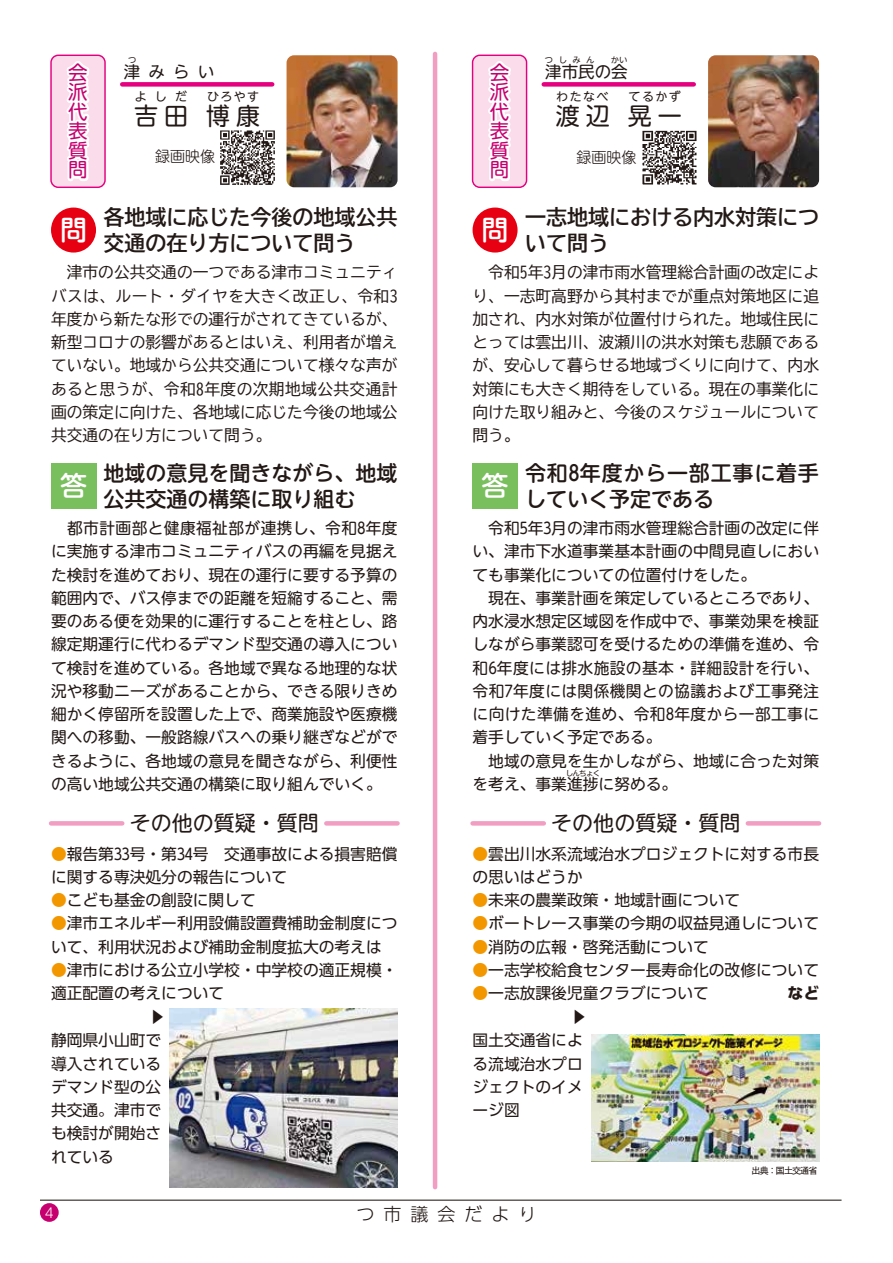
<style>
.page{position:relative;width:893px;height:1263px;background:#fff}
.page>*{position:absolute;margin:0;border:0;box-sizing:border-box;transform-origin:0 0}
.t1{font:24px "BIZ UD Shin M Go";letter-spacing:.25em;color:#221815}
.t2{font:21px/25.8px "BIZ UD Gothic Bold";color:#221815}
.t3{font:21px/25.8px "BIZ UD Shin M Go Medium";color:#221815}
.t4{font:21px/25.8px "BIZ UD Shin M Go Medium";letter-spacing:.04em;color:#221815}
.t5{font:21px "BIZ UD Shin M Go";color:#221815}
.t6{font:19.5px/19.5px "BIZ UD Shin M Go";color:#c6006f;text-align:justify}
.t7{font:18px "BIZ UD Shin Go Light";letter-spacing:.5em;color:#221815}
.t8{font:16.5px "BIZ UD Shin M Go";color:#221815}
.t9{font:15.75px/23.2px "BIZ UD Shin M Go";color:#221815;text-align:justify}
.t10{font:15.75px/23.2px "BIZ UD Gothic";color:#221815;text-align:justify}
.t11{font:15.75px/23.2px "BIZ UD Shin Go";color:#221815}
.t12{font:15px "BIZ UD Shin M Go Light";color:#221815}
.t13{font:13.5px "BIZ UDP Shin Go Light";color:#fff}
.t14{font:12px "BIZ UD Shin M Go";letter-spacing:.12em;color:#221815}
.t15{font:9px "Motoya Gothic W3 90 msp RKSJ H";letter-spacing:-.1em;color:#221815}
.t16{font:8.25px "BIZ UD Shin M Go";letter-spacing:.67em;color:#221815}
.t17{font:7.5px "BIZ UD Shin M Go";letter-spacing:-.1em;color:#221815}
.s1{color:#f39700}
.s2{font-family:"BIZ UD Shin Go Bold"}
</style>
<div class="page">
<div style="left:51px;top:208px;width:45px;height:45px;background:#e60012;border-radius:50%"></div>
<div style="left:51px;top:463px;width:45px;height:45px;background:#7abf5d"></div>
<div style="left:326px;top:821px;width:72px;height:5px;background:#f19ec2"></div>
<div style="left:51px;top:821px;width:71px;height:5px;background:#f19ec2"></div>
<div style="left:473px;top:208px;width:45px;height:45px;background:#e60012;border-radius:50%"></div>
<div style="left:473px;top:463px;width:45px;height:45px;background:#7abf5d"></div>
<div style="left:748px;top:821px;width:71px;height:5px;background:#f19ec2"></div>
<div style="left:473px;top:821px;width:71px;height:5px;background:#f19ec2"></div>
<hr style="left:40px;top:1199px;width:801px;height:2px;background:#221815">
<div style="left:40px;top:1203px;width:19px;height:19px;background:#c6006f;border-radius:50%"></div>
<hr style="left:433px;top:54px;width:4px;height:1133px;background:#f19ec2">
<img style="left:220px;top:130px;width:55px;height:55px">
<svg style="left:50px;top:54px;width:72px;height:131px"></svg>
<div style="left:122px;top:82px;width:150px;height:5px;background:#e4007f"></div>
<img style="left:287px;top:55px;width:111px;height:132px">
<img style="left:170px;top:1009px;width:228px;height:178px">
<svg style="left:471px;top:54px;width:73px;height:131px"></svg>
<div style="left:544px;top:82px;width:150px;height:5px;background:#e4007f"></div>
<img style="left:642px;top:130px;width:55px;height:55px">
<img style="left:708px;top:55px;width:111px;height:132px">
<img style="left:591px;top:1034px;width:228px;height:128px">
<p class="t6" style="left:68px;top:63px;width:20px">会派代表質問</p>
<p class="t16" style="left:128px;top:55px;width:10px">つ</p>
<p class="t8" style="left:124px;top:63px;width:92px">津 み ら い</p>
<p class="t14" style="left:135px;top:90px;width:54px">よしだ</p>
<p class="t14" style="left:207px;top:90px;width:54px">ひろやす</p>
<h1 class="t1" style="left:134px;top:104px;width:128px">吉田 　博康</h1>
<p class="t12" style="left:155px;top:149px;width:61px">録画映像</p>
<h2 class="t2" style="left:60px;top:204px;width:339px;text-indent:43px">各地域に応じた今後の地域公共<sup>問</sup> 交通の在り方について問う</h2>
<p class="t10" style="left:51px;top:261px;width:348px">　津市の公共交通の一つである津市コミュニティバスは、ルート・ダイヤを大きく改正し、令和3年度から新たな形での運行がされてきているが、新型コロナの影響があるとはいえ、利用者が増えていない。地域から公共交通について様々な声があると思うが、令和8年度の次期地域公共交通計画の策定に向けた、各地域に応じた今後の地域公共交通の在り方について問う。</p>
<h2 class="t3" style="left:60px;top:460px;width:339px;text-indent:43px">地域の意見を聞きながら、地域<sup>答</sup> 公共交通の構築に取り組む</h2>
<p class="t9" style="left:51px;top:517px;width:348px">　都市計画部と健康福祉部が連携し、令和8年度に実施する津市コミュニティバスの再編を見据えた検討を進めており、現在の運行に要する予算の範囲内で、バス停までの距離を短縮すること、需要のある便を効果的に運行することを柱とし、路線定期運行に代わるデマンド型交通の導入について検討を進めている。各地域で異なる地理的な状況や移動ニーズがあることから、できる限りきめ細かく停留所を設置した上で、商業施設や医療機関への移動、一般路線バスへの乗り継ぎなどができるように、各地域の意見を聞きながら、利便性の高い地域公共交通の構築に取り組んでいく。</p>
<h2 class="t5" style="left:130px;top:813px;width:190px">その他の質疑・質問</h2>
<p class="t11" style="left:51px;top:842px;width:348px"><span class="s1">●</span>報告第33号・第34号　交通事故による損害賠償に関する専決処分の報告について</p>
<p class="t11" style="left:51px;top:888px;width:206px"><span class="s1">●</span>こども基金の創設に関して</p>
<p class="t11" style="left:51px;top:912px;width:348px"><span class="s1">●</span>津市エネルギー利用設備設置費補助金制度について、利用状況および補助金制度拡大の考えは</p>
<p class="t11" style="left:51px;top:958px;width:348px"><span class="s1">●</span>津市における公立小学校・中学校の適正規模・適正配置の考えについて</p>
<p class="t11" style="left:169px;top:1009px;width:17px;rotate:90deg">▲</p>
<p class="t11" style="left:51px;top:1029px;width:112px;text-align:justify">静岡県小山町で導入されているデマンド型の公共交通。津市でも検討が開始されている　　　</p>
<p class="t6" style="left:490px;top:63px;width:20px">会派代表質問</p>
<p class="t16" style="left:611px;top:55px;width:18px">かい</p>
<p class="t16" style="left:545px;top:55px;width:51px">つしみん</p>
<p class="t8" style="left:545px;top:64px;width:84px">津市民の会</p>
<p class="t14" style="left:556px;top:91px;width:54px">わたなべ</p>
<p class="t14" style="left:629px;top:91px;width:54px">てるかず</p>
<h1 class="t1" style="left:556px;top:104px;width:127px">渡辺 　晃一</h1>
<p class="t12" style="left:577px;top:150px;width:61px">録画映像</p>
<h2 class="t2" style="left:482px;top:204px;width:339px;text-indent:44px">一志地域における内水対策につ<sup>問</sup> いて問う</h2>
<p class="t10" style="left:473px;top:261px;width:348px">　令和5年3月の津市雨水管理総合計画の改定により、一志町高野から其村までが重点対策地区に追加され、内水対策が位置付けられた。地域住民にとっては雲出川、波瀬川の洪水対策も悲願であるが、安心して暮らせる地域づくりに向けて、内水対策にも大きく期待をしている。現在の事業化に向けた取り組みと、今後のスケジュールについて問う。</p>
<h2 class="t4" style="left:482px;top:460px;width:339px;text-indent:44px">令和8年度から一部工事に着手<sup>答</sup> していく予定である</h2>
<p class="t9" style="left:473px;top:517px;width:348px;text-align:left">　令和5年3月の津市雨水管理総合計画の改定に伴い、津市下水道事業基本計画の中間見直しにおいても事業化についての位置付けをした。<br>　現在、事業計画を策定しているところであり、内水浸水想定区域図を作成中で、事業効果を検証しながら事業認可を受けるための準備を進め、令和6年度には排水施設の基本・詳細設計を行い、令和7年度には関係機関との協議および工事発注に向けた準備を進め、令和8年度から一部工事に着手していく予定である。<br>　地域の意見を生かしながら、地域に合った対策を考え、事業進捗に努める。</p>
<p class="t17" style="left:566px;top:769px;width:36px">しんちょく</p>
<h2 class="t5" style="left:551px;top:813px;width:190px">その他の質疑・質問</h2>
<p class="t11" style="left:473px;top:842px;width:348px"><span class="s1">●</span>雲出川水系流域治水プロジェクトに対する市長の思いはどうか</p>
<p class="t11" style="left:473px;top:888px;width:269px"><span class="s1">●</span>未来の農業政策・地域計画について</p>
<p class="t11" style="left:473px;top:912px;width:348px"><span class="s1">●</span>ボートレース事業の今期の収益見通しについて</p>
<p class="t11" style="left:473px;top:935px;width:238px"><span class="s1">●</span>消防の広報・啓発活動について</p>
<p class="t11" style="left:473px;top:958px;width:348px"><span class="s1">●</span>一志学校給食センター長寿命化の改修について</p>
<p class="t11" style="left:473px;top:981px;width:348px"><span class="s1">●</span>一志放課後児童クラブについて　　　　　<span class="s2">など</span></p>
<p class="t11" style="left:591px;top:1009px;width:17px;rotate:90deg">▲</p>
<p class="t11" style="left:473px;top:1029px;width:112px;text-align:justify">国土交通省による流域治水プロジェクトのイメージ図</p>
<p class="t15" style="left:752px;top:1166px;width:67px">出典：国土交通省</p>
<p class="t13" style="left:45px;top:1206px;width:10px">4</p>
<p class="t7" style="left:356px;top:1205px;width:181px">つ市議会だより</p>
</div>
